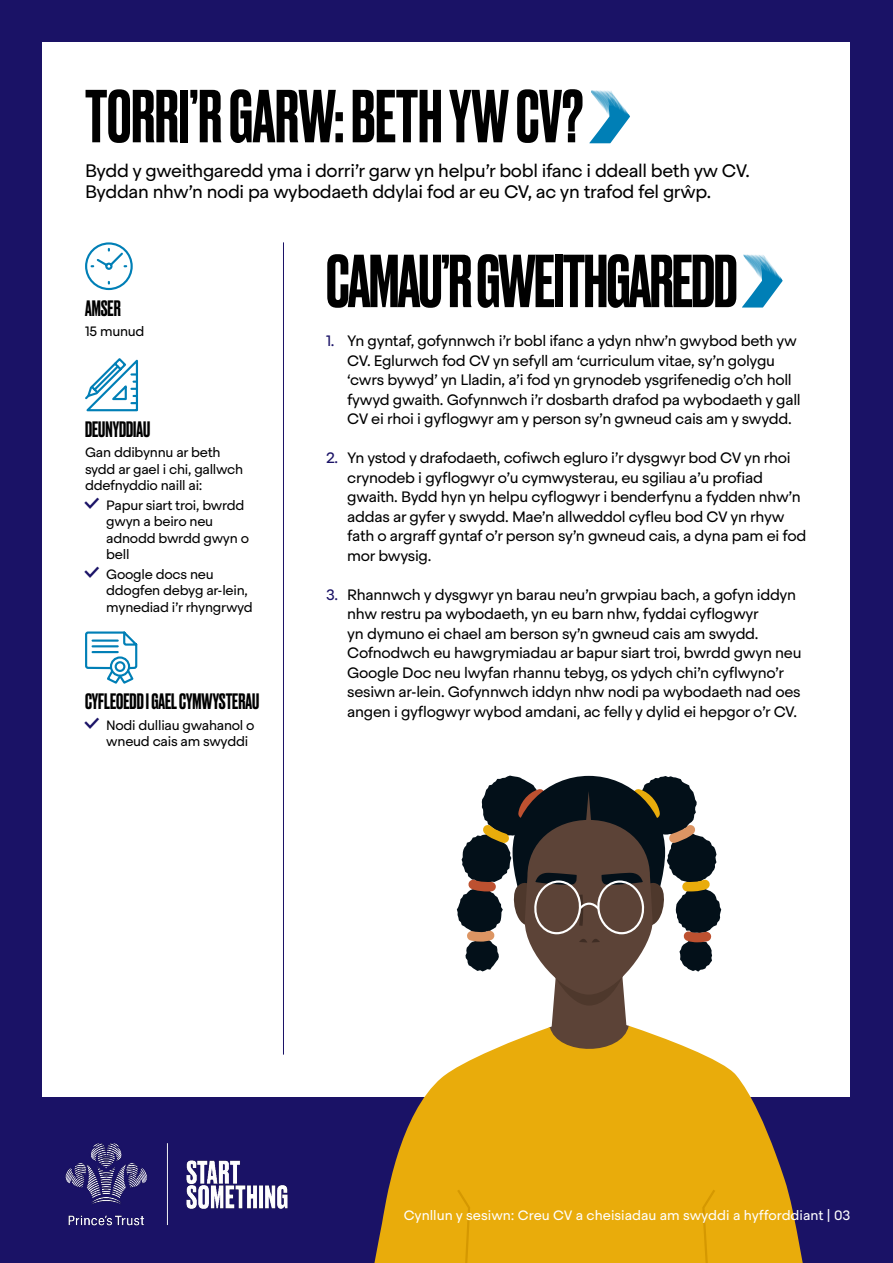
<style>
.page{position:relative;width:893px;height:1263px;background:#1a1266}
.page>*{position:absolute;margin:0;border:0;box-sizing:border-box;transform-origin:0 0}
.t1{font:500 70.5px "Druk";color:#000}
.t2{font:500 70.5px "Druk";letter-spacing:-.02em;color:#000}
.t3{font:500 21px "Druk";color:#000}
.t4{font:18px/21.6px "Steradian";letter-spacing:-.02em;color:#000}
.t5{font:15px/19.5px "Steradian";letter-spacing:-.02em;color:#000}
.t6{font:13.5px/16.2px "Steradian";letter-spacing:-.02em;color:#000}
.t7{font:13.5px "Steradian";color:#fff}
.s1{color:#1a1266}
</style>
<div class="page">
<div style="left:43px;top:43px;width:807px;height:1054px;background:#fff"></div>
<svg style="left:589px;top:90px;width:41px;height:53px"></svg>
<svg style="left:742px;top:254px;width:41px;height:54px"></svg>
<hr style="left:283px;top:242px;width:1px;height:812px;background:#1a1266">
<svg style="left:85px;top:242px;width:48px;height:49px"></svg>
<svg style="left:85px;top:358px;width:53px;height:54px"></svg>
<svg style="left:374px;top:1064px;width:429px;height:199px;background:#d9a31f"></svg>
<svg style="left:457px;top:1189px;width:13px;height:74px"></svg>
<svg style="left:702px;top:1189px;width:13px;height:74px"></svg>
<svg style="left:457px;top:775px;width:264px;height:289px"></svg>
<svg style="left:85px;top:631px;width:53px;height:53px"></svg>
<img style="left:65px;top:1143px;width:223px;height:83px">
<h1 class="t1" style="left:85px;top:68px;width:500px">TORRI’R GARW: BETH YW CV?</h1>
<p class="t4" style="left:85px;top:159px;width:666px">Bydd y gweithgaredd yma i dorri’r garw yn helpu’r bobl ifanc i ddeall beth yw CV.<br>Byddan nhw’n nodi pa wybodaeth ddylai fod ar eu CV, ac yn trafod fel grŵp.</p>
<h2 class="t3" style="left:85px;top:293px;width:37px">AMSER</h2>
<p class="t6" style="left:85px;top:323px;width:61px">15 munud</p>
<h2 class="t3" style="left:85px;top:415px;width:67px">DEUNYDDIAU</h2>
<p class="t6" style="left:85px;top:444px;width:160px">Gan ddibynnu ar beth sydd ar gael i chi, gallwch ddefnyddio naill ai:</p>
<p class="t6" style="left:106px;top:497px;width:144px">Papur siart troi, bwrdd gwyn a beiro neu adnodd bwrdd gwyn o bell</p>
<p class="t6" style="left:106px;top:566px;width:148px">Google docs neu ddogfen debyg ar-lein, mynediad i’r rhyngrwyd</p>
<h2 class="t3" style="left:85px;top:687px;width:176px">CYFLEOEDD I GAEL CYMWYSTERAU</h2>
<p class="t6" style="left:106px;top:717px;width:150px">Nodi dulliau gwahanol o wneud cais am swyddi</p>
<h1 class="t2" style="left:326px;top:233px;width:413px">CAMAU’R GWEITHGAREDD</h1>
<p class="t5" style="left:347px;top:331px;width:455px;text-indent:-21px"><span class="s1">1.</span> Yn gyntaf, gofynnwch i’r bobl ifanc a ydyn nhw’n gwybod beth yw CV. Eglurwch fod CV yn sefyll am ‘curriculum vitae, sy’n golygu ‘cwrs bywyd’ yn Lladin, a’i fod yn grynodeb ysgrifenedig o’ch holl fywyd gwaith. Gofynnwch i’r dosbarth drafod pa wybodaeth y gall CV ei rhoi i gyflogwyr am y person sy’n gwneud cais am y swydd.</p>
<p class="t5" style="left:347px;top:448px;width:460px;text-indent:-21px"><span class="s1">2.</span> Yn ystod y drafodaeth, cofiwch egluro i’r dysgwyr bod CV yn rhoi crynodeb i gyflogwyr o’u cymwysterau, eu sgiliau a’u profiad gwaith. Bydd hyn yn helpu cyflogwyr i benderfynu a fydden nhw’n addas ar gyfer y swydd. Mae’n allweddol cyfleu bod CV yn rhyw fath o argraff gyntaf o’r person sy’n gwneud cais, a dyna pam ei fod mor bwysig.</p>
<p class="t5" style="left:347px;top:585px;width:456px;text-indent:-21px"><span class="s1">3.</span> Rhannwch y dysgwyr yn barau neu’n grwpiau bach, a gofyn iddyn nhw restru pa wybodaeth, yn eu barn nhw, fyddai cyflogwyr<br>yn dymuno ei chael am berson sy’n gwneud cais am swydd.<br>Cofnodwch eu hawgrymiadau ar bapur siart troi, bwrdd gwyn neu Google Doc neu lwyfan rhannu tebyg, os ydych chi’n cyflwyno’r sesiwn ar-lein. Gofynnwch iddyn nhw nodi pa wybodaeth nad oes angen i gyflogwyr wybod amdani, ac felly y dylid ei hepgor o’r CV.</p>
<p class="t7" style="left:404px;top:1207px;width:448px">Cynllun y sesiwn: Creu CV a cheisiadau am swyddi a hyfforddiant | 03</p>
</div>
